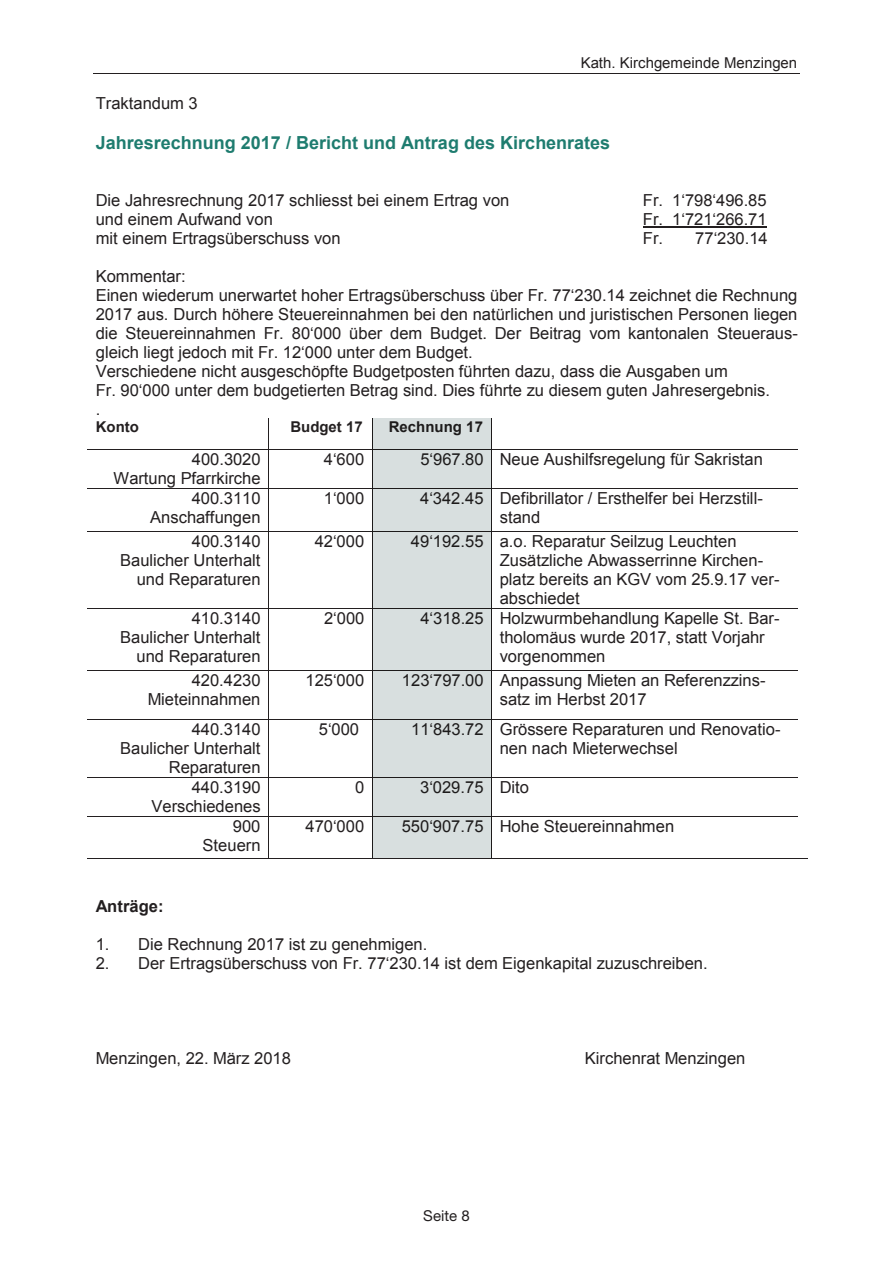
<style>
.page{position:relative;width:893px;height:1263px;background:#fff}
.page>*{position:absolute;margin:0;border:0;box-sizing:border-box;transform-origin:0 0}
.t1{font:700 18px "Arial";color:#1e7c6f}
.t2{font:16.5px/18.9px "Arial";color:#231f20;text-align:right}
.t3{font:700 16.5px "Arial";color:#231f20}
.t4{font:15px "Arial";color:#231f20}
.t5{font:700 15px "Arial";color:#231f20}
.t6{font:15px "Helvetica Neue LT";color:#231f20}
</style>
<div class="page">
<hr style="left:94px;top:73px;width:706px;height:1px;background:#231f20">
<hr style="left:643px;top:227px;width:124px;height:1px;background:#231f20">
<hr style="left:268px;top:419px;width:1px;height:30px;background:#231f20">
<hr style="left:88px;top:449px;width:180px;height:1px;background:#231f20">
<hr style="left:269px;top:449px;width:103px;height:1px;background:#231f20">
<hr style="left:492px;top:449px;width:306px;height:1px;background:#231f20">
<hr style="left:268px;top:450px;width:1px;height:38px;background:#231f20">
<hr style="left:88px;top:488px;width:180px;height:1px;background:#231f20">
<hr style="left:269px;top:488px;width:103px;height:1px;background:#231f20">
<hr style="left:492px;top:488px;width:306px;height:1px;background:#231f20">
<hr style="left:268px;top:488px;width:1px;height:43px;background:#231f20">
<hr style="left:88px;top:531px;width:180px;height:1px;background:#231f20">
<hr style="left:269px;top:531px;width:103px;height:1px;background:#231f20">
<hr style="left:492px;top:531px;width:306px;height:1px;background:#231f20">
<hr style="left:268px;top:532px;width:1px;height:76px;background:#231f20">
<hr style="left:88px;top:608px;width:180px;height:1px;background:#231f20">
<hr style="left:269px;top:608px;width:103px;height:1px;background:#231f20">
<hr style="left:492px;top:608px;width:306px;height:1px;background:#231f20">
<hr style="left:268px;top:608px;width:1px;height:62px;background:#231f20">
<hr style="left:88px;top:670px;width:180px;height:1px;background:#231f20">
<hr style="left:269px;top:670px;width:103px;height:1px;background:#231f20">
<hr style="left:492px;top:670px;width:306px;height:1px;background:#231f20">
<hr style="left:268px;top:671px;width:1px;height:48px;background:#231f20">
<hr style="left:88px;top:719px;width:180px;height:1px;background:#231f20">
<hr style="left:269px;top:719px;width:103px;height:1px;background:#231f20">
<hr style="left:492px;top:719px;width:306px;height:1px;background:#231f20">
<hr style="left:268px;top:720px;width:1px;height:57px;background:#231f20">
<hr style="left:88px;top:777px;width:180px;height:1px;background:#231f20">
<hr style="left:269px;top:777px;width:103px;height:1px;background:#231f20">
<hr style="left:492px;top:777px;width:306px;height:1px;background:#231f20">
<hr style="left:268px;top:778px;width:1px;height:38px;background:#231f20">
<hr style="left:88px;top:816px;width:180px;height:1px;background:#231f20">
<hr style="left:269px;top:816px;width:103px;height:1px;background:#231f20">
<hr style="left:492px;top:816px;width:306px;height:1px;background:#231f20">
<hr style="left:268px;top:816px;width:1px;height:42px;background:#231f20">
<hr style="left:88px;top:858px;width:180px;height:1px;background:#231f20">
<hr style="left:272px;top:858px;width:94px;height:1px;background:#231f20">
<hr style="left:373px;top:858px;width:118px;height:1px;background:#231f20">
<hr style="left:498px;top:858px;width:300px;height:1px;background:#231f20">
<div style="left:372px;top:419px;width:120px;height:439px;background:#d8dfdf"></div>
<p class="t4" style="left:581px;top:53px;width:218px">Kath. Kirchgemeinde Menzingen</p>
<p class="t2" style="left:96px;top:94px;width:104px">Traktandum 3</p>
<p class="t1" style="left:96px;top:131px;width:516px">Jahresrechnung 2017 / Bericht und Antrag des Kirchenrates</p>
<p class="t2" style="left:96px;top:191px;width:415px">Die Jahresrechnung 2017 schliesst bei einem Ertrag von</p>
<p class="t2" style="left:643px;top:191px;width:125px">Fr. 1‘798‘496.85</p>
<p class="t2" style="left:96px;top:210px;width:179px">und einem Aufwand von</p>
<p class="t2" style="left:643px;top:210px;width:125px">Fr. 1‘721‘266.71</p>
<p class="t2" style="left:96px;top:229px;width:246px">mit einem Ertragsüberschuss von</p>
<p class="t2" style="left:643px;top:229px;width:126px">Fr. 77‘230.14</p>
<p class="t2" style="left:96px;top:267px;width:704px;text-align:left">Kommentar:<br>Einen wiederum unerwartet hoher Ertragsüberschuss über Fr. 77‘230.14 zeichnet die Rechnung 2017 aus. Durch höhere Steuereinnahmen bei den natürlichen und juristischen Personen liegen die Steuereinnahmen Fr. 80‘000 über dem Budget. Der Beitrag vom kantonalen Steueraus&shy;gleich liegt jedoch mit Fr. 12‘000 unter dem Budget.<br>Verschiedene nicht ausgeschöpfte Budgetposten führten dazu, dass die Ausgaben um<br>Fr. 90‘000 unter dem budgetierten Betrag sind. Dies führte zu diesem guten Jahresergebnis.<br>.</p>
<p class="t5" style="left:96px;top:417px;width:45px">Konto</p>
<p class="t5" style="left:290px;top:417px;width:74px">Budget 17</p>
<p class="t5" style="left:389px;top:417px;width:96px">Rechnung 17</p>
<p class="t2" style="left:113px;top:450px;width:149px">400.3020<br>Wartung Pfarrkirche</p>
<p class="t2" style="left:324px;top:450px;width:42px">4‘600</p>
<p class="t2" style="left:420px;top:450px;width:344px">5‘967.80 Neue Aushilfsregelung für Sakristan</p>
<p class="t2" style="left:150px;top:489px;width:112px">400.3110<br>Anschaffungen</p>
<p class="t2" style="left:324px;top:489px;width:42px">1‘000</p>
<p class="t2" style="left:500px;top:489px;width:265px;text-align:left;text-indent:-80px">4‘342.45 Defibrillator / Ersthelfer bei Herzstill&shy;stand</p>
<p class="t2" style="left:120px;top:532px;width:142px">400.3140<br>Baulicher Unterhalt und Reparaturen</p>
<p class="t2" style="left:315px;top:532px;width:51px">42‘000</p>
<p class="t2" style="left:500px;top:532px;width:281px;text-align:left;text-indent:-89px">49‘192.55 a.o. Reparatur Seilzug Leuchten<br>Zusätzliche Abwasserrinne Kirchen&shy;platz bereits an KGV vom 25.9.17 ver&shy;abschiedet</p>
<p class="t2" style="left:120px;top:609px;width:142px">410.3140<br>Baulicher Unterhalt und Reparaturen</p>
<p class="t2" style="left:324px;top:609px;width:42px">2‘000</p>
<p class="t2" style="left:500px;top:609px;width:281px;text-align:left;text-indent:-79px">4‘318.25 Holzwurmbehandlung Kapelle St. Bar&shy;tholomäus wurde 2017, statt Vorjahr vorgenommen</p>
<p class="t2" style="left:148px;top:671px;width:114px">420.4230<br>Mieteinnahmen</p>
<p class="t2" style="left:305px;top:671px;width:60px">125‘000</p>
<p class="t2" style="left:500px;top:671px;width:267px;text-align:left;text-indent:-98px">123‘797.00 Anpassung Mieten an Referenzzins&shy;satz im Herbst 2017</p>
<p class="t2" style="left:120px;top:720px;width:142px">440.3140<br>Baulicher Unterhalt<br>Reparaturen</p>
<p class="t2" style="left:319px;top:720px;width:42px">5‘000</p>
<p class="t2" style="left:500px;top:720px;width:282px;text-align:left;text-indent:-89px">11‘843.72 Grössere Reparaturen und Renovatio&shy;nen nach Mieterwechsel</p>
<p class="t2" style="left:152px;top:778px;width:111px">440.3190<br>Verschiedenes</p>
<p class="t2" style="left:355px;top:778px;width:11px">0</p>
<p class="t2" style="left:420px;top:778px;width:110px">3‘029.75 Dito</p>
<p class="t2" style="left:203px;top:817px;width:59px">900<br>Steuern</p>
<p class="t2" style="left:305px;top:817px;width:60px">470‘000</p>
<p class="t2" style="left:402px;top:817px;width:274px">550‘907.75 Hohe Steuereinnahmen</p>
<p class="t3" style="left:96px;top:895px;width:69px">Anträge:</p>
<p class="t2" style="left:96px;top:935px;width:333px">1. Die Rechnung 2017 ist zu genehmigen.</p>
<p class="t2" style="left:96px;top:954px;width:613px">2. Der Ertragsüberschuss von Fr. 77‘230.14 ist dem Eigenkapital zuzuschreiben.</p>
<p class="t2" style="left:96px;top:1048px;width:197px">Menzingen, 22. März 2018</p>
<p class="t2" style="left:585px;top:1048px;width:162px">Kirchenrat Menzingen</p>
<p class="t6" style="left:423px;top:1206px;width:48px">Seite 8</p>
</div>
